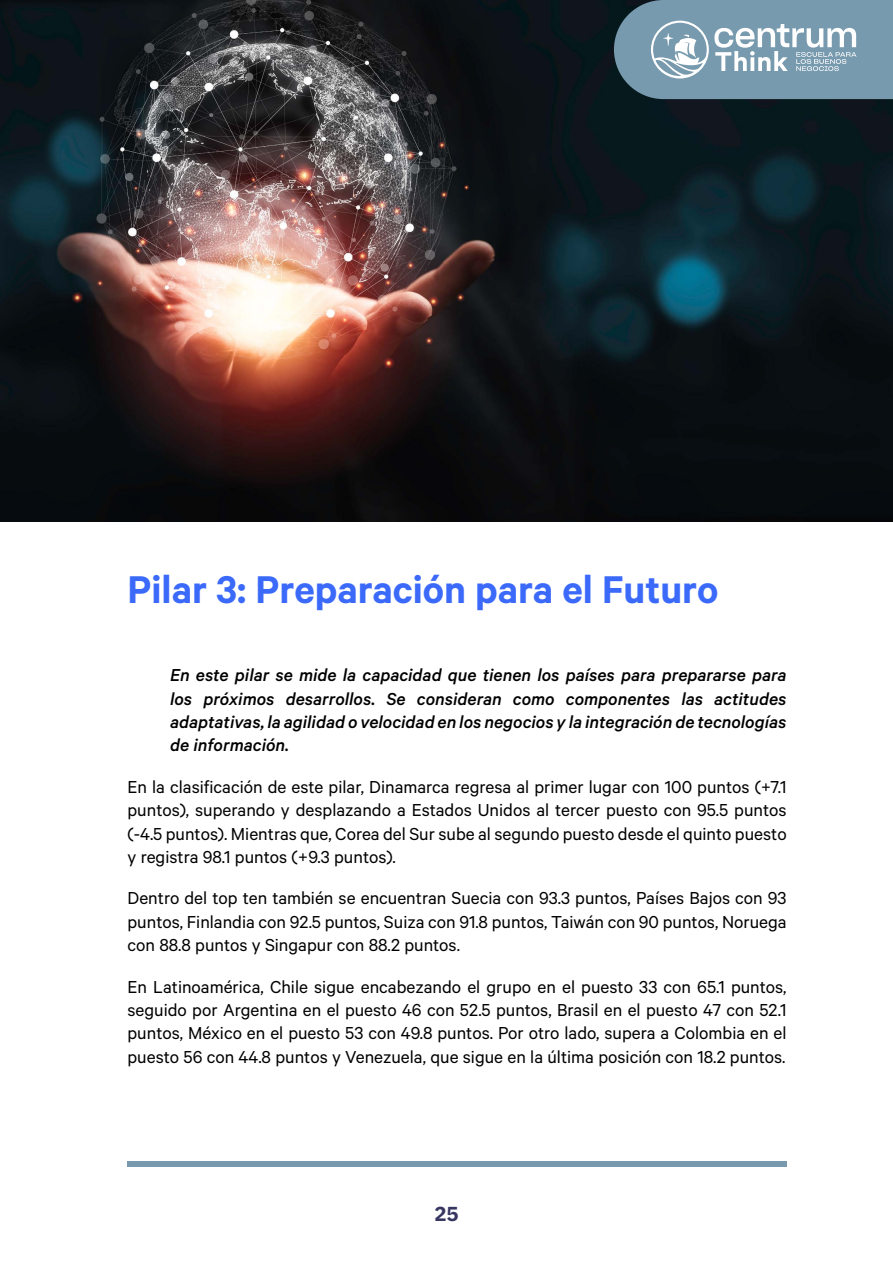
<style>
.page{position:relative;width:893px;height:1263px;background:#fff}
.page>*{position:absolute;margin:0;border:0;box-sizing:border-box;transform-origin:0 0}
.t1{font:600 43.5px "Calibre";color:#3b69fa}
.t2{font:700 20.25px "i A Writer Duospace";color:#363661}
.t3{font:19.5px/23.4px "Calibre";color:#000;text-align:justify}
.t4{font:italic 500 19.5px/23.4px "Calibre";color:#000;text-align:justify}
</style>
<div class="page">
<div style="left:127px;top:1161px;width:660px;height:5px;background:#789aae"></div>
<img style="left:0;top:0;width:893px;height:521px">
<svg style="left:614px;top:0;width:279px;height:99px;background:#829fb0"></svg>
<h1 class="t1" style="left:128px;top:563px;width:592px">Pilar 3: Preparación para el Futuro</h1>
<p class="t4" style="left:170px;top:663px;width:618px">En este pilar se mide la capacidad que tienen los países para prepararse para los próximos desarrollos. Se consideran como componentes las actitudes adaptativas, la agilidad o velocidad en los negocios y la integración de tecnologías de información.</p>
<p class="t3" style="left:128px;top:774px;width:661px">En la clasificación de este pilar, Dinamarca regresa al primer lugar con 100 puntos (+7.1 puntos), superando y desplazando a Estados Unidos al tercer puesto con 95.5 puntos (-4.5 puntos). Mientras que, Corea del Sur sube al segundo puesto desde el quinto puesto y registra 98.1 puntos (+9.3 puntos).</p>
<p class="t3" style="left:128px;top:886px;width:661px">Dentro del top ten también se encuentran Suecia con 93.3 puntos, Países Bajos con 93 puntos, Finlandia con 92.5 puntos, Suiza con 91.8 puntos, Taiwán con 90 puntos, Noruega con 88.8 puntos y Singapur con 88.2 puntos.</p>
<p class="t3" style="left:128px;top:974px;width:661px">En Latinoamérica, Chile sigue encabezando el grupo en el puesto 33 con 65.1 puntos, seguido por Argentina en el puesto 46 con 52.5 puntos, Brasil en el puesto 47 con 52.1 puntos, México en el puesto 53 con 49.8 puntos. Por otro lado, supera a Colombia en el puesto 56 con 44.8 puntos y Venezuela, que sigue en la última posición con 18.2 puntos.</p>
<p class="t2" style="left:434px;top:1197px;width:26px">25</p>
</div>
